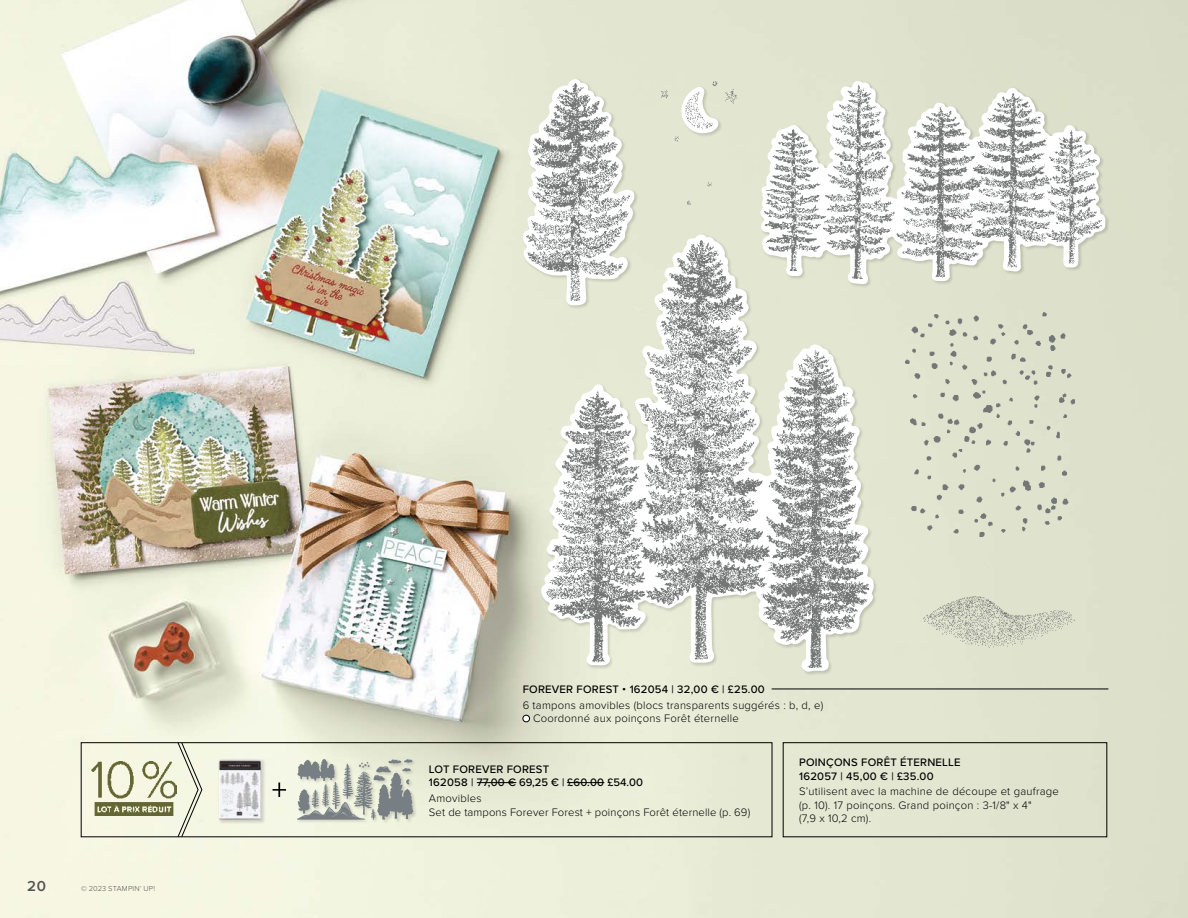
<style>
.page{position:relative;width:1188px;height:918px;background:#fff}
.page>*{position:absolute;margin:0;border:0;box-sizing:border-box;transform-origin:0 0}
.t1{font:600 15px "Proxima Nova";color:#525453}
.t2{font:300 11.25px/13.5px "Proxima Nova";letter-spacing:.02em;color:#000}
.t3{font:500 11.25px/13.5px "Proxima Nova";letter-spacing:.02em;color:#000}
.t4{font:300 7.5px "Proxima Nova";letter-spacing:.03em;color:#525453}
.s1{font-family:"Proxima Nova T";font-weight:100}
</style>
<div class="page">
<img style="left:0;top:0;width:1188px;height:918px">
<div style="left:759px;top:80px;width:350px;height:208px;background:#dde0cb"></div>
<svg style="left:760px;top:81px;width:346px;height:202px"></svg>
<div style="left:540px;top:234px;width:338px;height:442px;background:#000;opacity:.15"></div>
<div style="left:522px;top:78px;width:116px;height:231px;background:#e3e6d1"></div>
<svg style="left:521px;top:79px;width:114px;height:226px"></svg>
<img style="left:923px;top:596px;width:151px;height:52px">
<img style="left:905px;top:312px;width:169px;height:224px">
<svg style="left:273px;top:783px;width:13px;height:14px"></svg>
<svg style="left:177px;top:744px;width:25px;height:91px;background:#dfe1cf"></svg>
<img style="left:91px;top:762px;width:86px;height:53px">
<div style="left:81px;top:742px;width:691px;height:95px;border:1px solid #000"></div>
<hr style="left:477px;top:782px;width:39px;height:1px;background:#000">
<hr style="left:567px;top:782px;width:37px;height:1px;background:#000">
<div style="left:783px;top:742px;width:324px;height:95px;border:1px solid #000"></div>
<hr style="left:772px;top:689px;width:336px;height:1px;background:#000">
<div style="left:523px;top:715px;width:7px;height:7px;background:#fff;border-radius:50%"></div>
<div style="left:523px;top:715px;width:7px;height:7px;border:1px solid #000;border-radius:50%"></div>
<img style="left:764px;top:86px;width:338px;height:192px">
<img style="left:527px;top:83px;width:103px;height:217px">
<img style="left:544px;top:240px;width:324px;height:428px">
<img style="left:662px;top:81px;width:77px;height:124px">
<div style="left:218px;top:759px;width:48px;height:65px;background:#000;opacity:.15"></div>
<img style="left:218px;top:759px;width:44px;height:61px">
<div style="left:296px;top:801px;width:73px;height:23px;background:#000;opacity:.15"></div>
<div style="left:403px;top:758px;width:14px;height:8px;background:#e1e4cf"></div>
<div style="left:404px;top:757px;width:10px;height:6px;background:#e3e6d1"></div>
<hr style="left:403px;top:759px;width:11px;height:4px;background:#dbdec9">
<div style="left:401px;top:767px;width:14px;height:8px;background:#e3e6d1"></div>
<div style="left:389px;top:758px;width:13px;height:6px;background:#e3e6d1"></div>
<div style="left:370px;top:808px;width:10px;height:16px;background:#edf0db"></div>
<div style="left:297px;top:758px;width:42px;height:27px;background:#f2f5e0"></div>
<div style="left:376px;top:772px;width:41px;height:52px;background:#000;opacity:.15"></div>
<div style="left:405px;top:778px;width:9px;height:10px;background:#e9ecd7"></div>
<svg style="left:297px;top:759px;width:116px;height:61px;background:#b6bab2"></svg>
<h1 class="t1" style="left:27px;top:875px;width:20px">20</h1>
<p class="t4" style="left:81px;top:883px;width:76px">© 2023 STAMPIN<span class="s1">'</span> UP!</p>
<p class="t3" style="left:523px;top:682px;width:244px">FOREVER FOREST • 162054 | 32,00 € | £25.00</p>
<p class="t2" style="left:533px;top:697px;width:292px;text-indent:-10px">6 tampons amovibles (blocs transparents suggérés : b, d, e)<br>Coordonné aux poinçons Forêt éternelle</p>
<p class="t3" style="left:429px;top:762px;width:216px">LOT FOREVER FOREST<br>162058 | 77,00 € 69,25 € | £60.00 £54.00</p>
<p class="t2" style="left:429px;top:791px;width:323px">Amovibles<br>Set de tampons Forever Forest + poinçons Forêt éternelle (p. 69)</p>
<p class="t3" style="left:799px;top:755px;width:163px">POINÇONS FORÊT ÉTERNELLE<br>162057 | 45,00 € | £35.00</p>
<p class="t2" style="left:799px;top:784px;width:261px">S’utilisent avec la machine de découpe et gaufrage (p. 10). 17 poinçons. Grand poinçon : 3-1/8" x 4"<br>(7,9 x 10,2 cm).</p>
</div>
